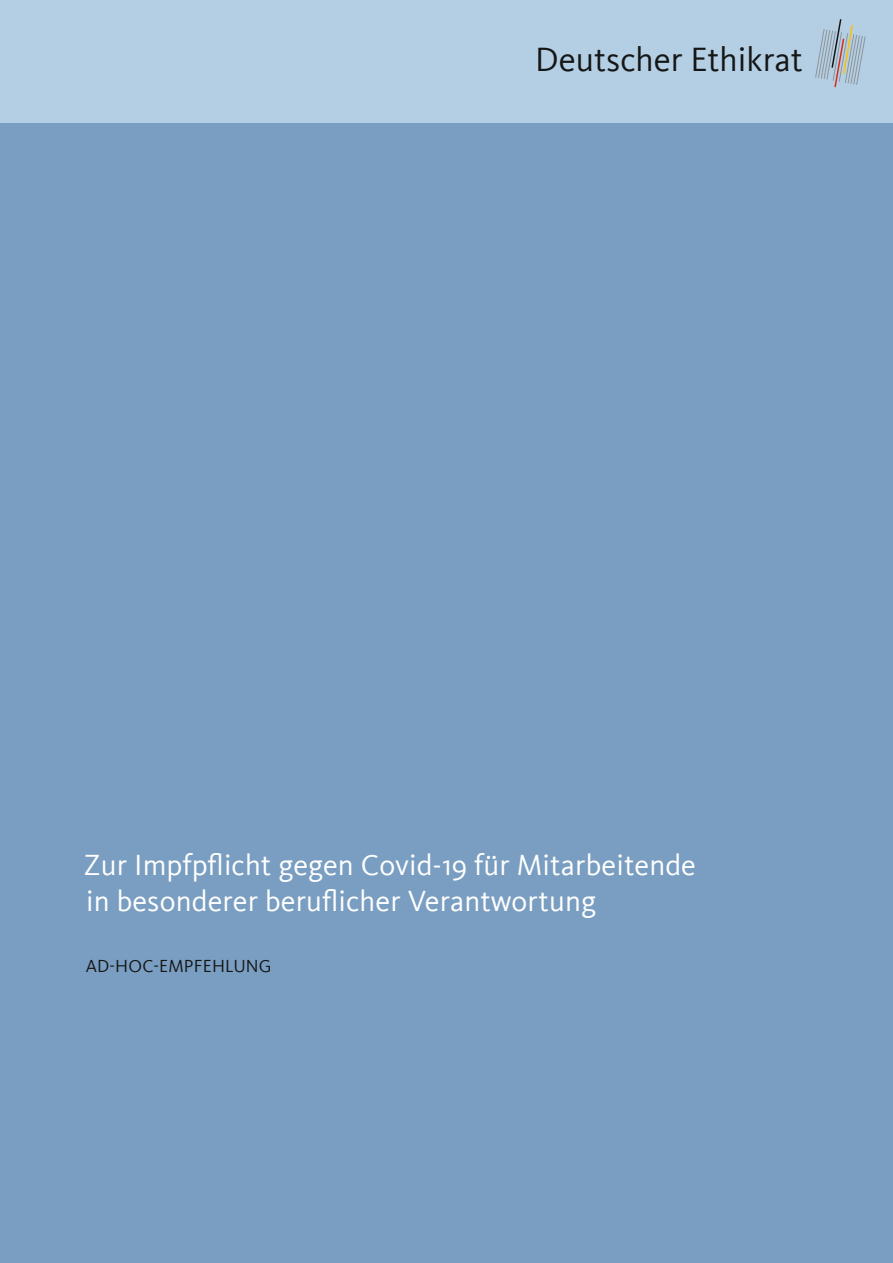
<style>
.page{position:relative;width:893px;height:1263px;background:#fff}
.page>*{position:absolute;margin:0;border:0;box-sizing:border-box;transform-origin:0 0}
.t1{font:34.65px "Kievit OT";color:#151616}
.t2{font:30px/36px "Kievit OT";letter-spacing:.005em;color:#fff}
.t3{font:18px "Kievit OT";letter-spacing:.01em;color:#151616}
</style>
<div class="page">
<div style="left:0;top:0;width:893px;height:123px;background:#b4cfe4"></div>
<div style="left:0;top:123px;width:893px;height:1140px;background:#7a9ec1"></div>
<svg style="left:815px;top:19px;width:51px;height:69px"></svg>
<p class="t1" style="left:535px;top:40px;width:269px">Deutscher Ethikrat</p>
<p class="t2" style="left:84px;top:848px;width:614px">Zur Impfpflicht gegen Covid-19 für Mitarbeitende in besonderer beruflicher Verantwortung</p>
<p class="t3" style="left:86px;top:956px;width:187px">AD-HOC-EMPFEHLUNG</p>
</div>
